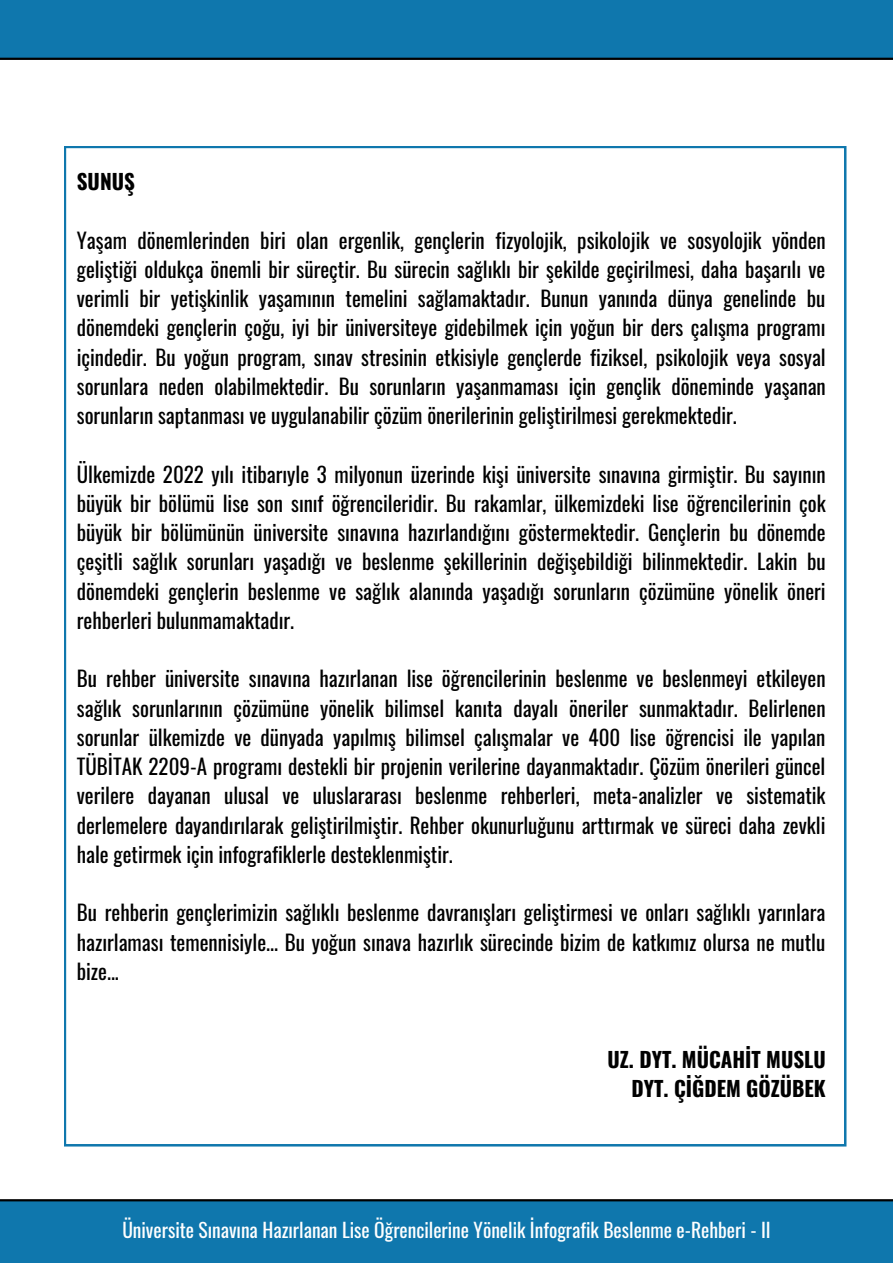
<style>
.page{position:relative;width:893px;height:1263px;background:#0f77ad}
.page>*{position:absolute;margin:0;border:0;box-sizing:border-box;transform-origin:0 0}
.t1{font:21px/29.2px "Oswald";color:#000;text-align:justify}
.t2{font:700 21px/29.2px "Oswald";color:#000;text-align:right}
.t3{font:19.58px "Oswald";color:#fff}
</style>
<div class="page">
<div style="left:0;top:58px;width:893px;height:1143px;background:#fff"></div>
<div style="left:64px;top:146px;width:782px;height:1000px;background:#fff"></div>
<p class="t2" style="left:77px;top:166px;width:60px">SUNUŞ</p>
<p class="t1" style="left:77px;top:224px;width:750px">Yaşam dönemlerinden biri olan ergenlik, gençlerin fizyolojik, psikolojik ve sosyolojik yönden geliştiği oldukça önemli bir süreçtir. Bu sürecin sağlıklı bir şekilde geçirilmesi, daha başarılı ve verimli bir yetişkinlik yaşamının temelini sağlamaktadır. Bunun yanında dünya genelinde bu dönemdeki gençlerin çoğu, iyi bir üniversiteye gidebilmek için yoğun bir ders çalışma programı içindedir. Bu yoğun program, sınav stresinin etkisiyle gençlerde fiziksel, psikolojik veya sosyal sorunlara neden olabilmektedir. Bu sorunların yaşanmaması için gençlik döneminde yaşanan sorunların saptanması ve uygulanabilir çözüm önerilerinin geliştirilmesi gerekmektedir.</p>
<p class="t1" style="left:77px;top:458px;width:750px;text-align:left">Ülkemizde 2022 yılı itibarıyle 3 milyonun üzerinde kişi üniversite sınavına girmiştir. Bu sayının büyük bir bölümü lise son sınıf öğrencileridir. Bu rakamlar, ülkemizdeki lise öğrencilerinin çok büyük bir bölümünün üniversite sınavına hazırlandığını göstermektedir. Gençlerin bu dönemde çeşitli sağlık sorunları yaşadığı ve beslenme şekillerinin değişebildiği bilinmektedir. Lakin bu dönemdeki gençlerin beslenme ve sağlık alanında yaşadığı sorunların çözümüne yönelik öneri rehberleri bulunmamaktadır.</p>
<p class="t1" style="left:77px;top:663px;width:750px;text-align:left">Bu rehber üniversite sınavına hazırlanan lise öğrencilerinin beslenme ve beslenmeyi etkileyen sağlık sorunlarının çözümüne yönelik bilimsel kanıta dayalı öneriler sunmaktadır. Belirlenen sorunlar ülkemizde ve dünyada yapılmış bilimsel çalışmalar ve 400 lise öğrencisi ile yapılan TÜBİTAK 2209-A programı destekli bir projenin verilerine dayanmaktadır. Çözüm önerileri güncel verilere dayanan ulusal ve uluslararası beslenme rehberleri, meta-analizler ve sistematik derlemelere dayandırılarak geliştirilmiştir. Rehber okunurluğunu arttırmak ve süreci daha zevkli hale getirmek için infografiklerle desteklenmiştir.</p>
<p class="t1" style="left:77px;top:897px;width:750px">Bu rehberin gençlerimizin sağlıklı beslenme davranışları geliştirmesi ve onları sağlıklı yarınlara hazırlaması temennisiyle... Bu yoğun sınava hazırlık sürecinde bizim de katkımız olursa ne mutlu bize...</p>
<p class="t2" style="left:607px;top:1043px;width:220px">UZ. DYT. MÜCAHİT MUSLU<br>DYT. ÇİĞDEM GÖZÜBEK</p>
<p class="t3" style="left:122px;top:1215px;width:650px">Üniversite Sınavına Hazırlanan Lise Öğrencilerine Yönelik İnfografik Beslenme e-Rehberi - II</p>
</div>
